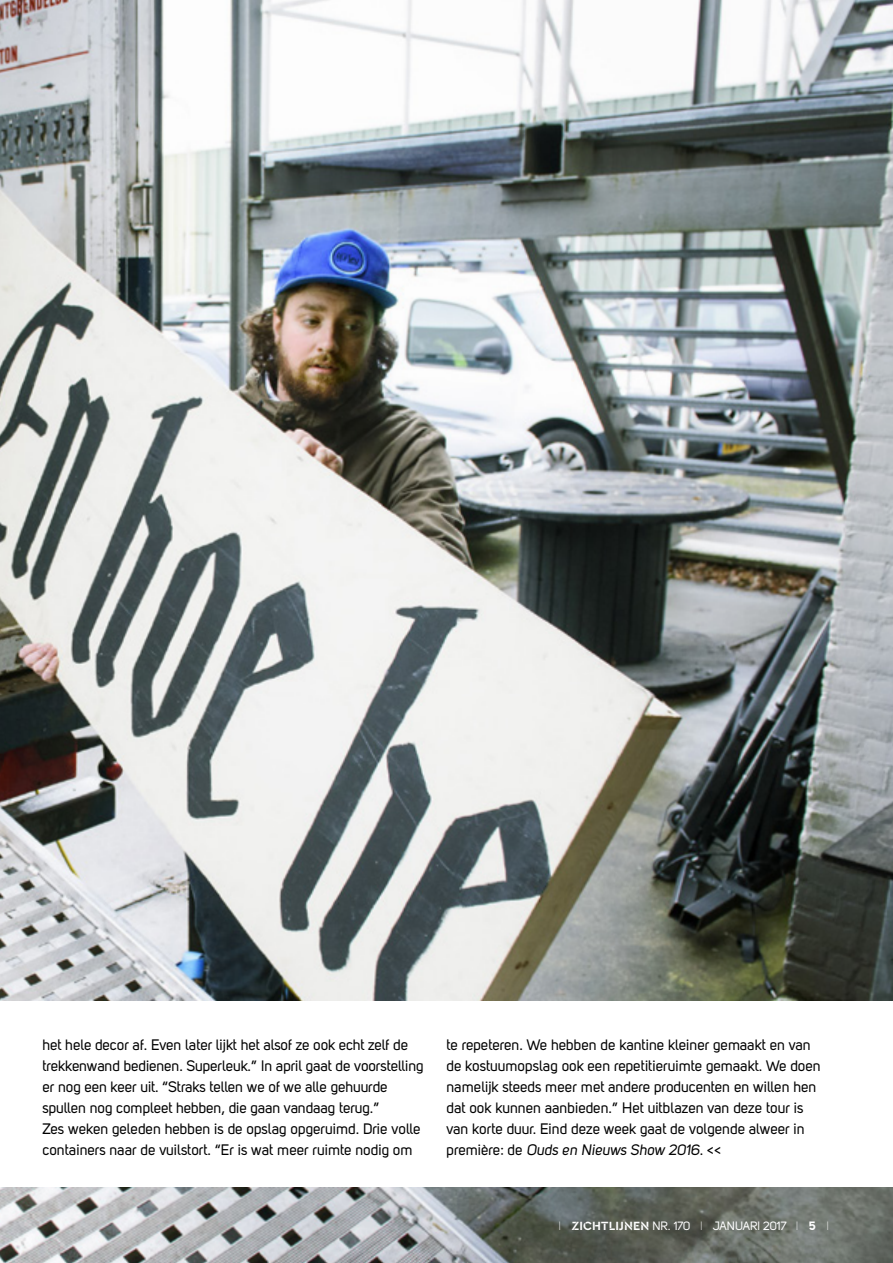
<style>
.page{position:relative;width:893px;height:1263px;background:#fff}
.page>*{position:absolute;margin:0;border:0;box-sizing:border-box;transform-origin:0 0}
.t1{font:15px/21px "Uni Sans Regular";letter-spacing:-.005em;color:#000}
.t2{font:15px "Uni Sans Regular Italic";letter-spacing:-.005em;color:#000}
.t3{font:12px "Uni Sans Regular";letter-spacing:-.005em;color:#fff}
.s1{font-family:"Uni Sans Regular"}
.s2{font-family:"Uni Sans Light"}
.s3{font-family:"Cera Stencil PRO";font-weight:700;font-size:12.45px}
.s4{font-family:"Uni Sans Bold"}
</style>
<div class="page">
<img style="left:0;top:0;width:893px;height:1263px">
<div style="left:0;top:1001px;width:893px;height:185px;background:#fff"></div>
<p class="t1" style="left:43px;top:1034px;width:383px">het hele decor af. Even later lijkt het alsof ze ook echt zelf de trekkenwand bedienen. Superleuk.” In april gaat de voorstelling er nog een keer uit. “Straks tellen we of we alle gehuurde spullen nog compleet hebben, die gaan vandaag terug.”<br>Zes weken geleden hebben is de opslag opgeruimd. Drie volle containers naar de vuilstort. “Er is wat meer ruimte nodig om</p>
<p class="t1" style="left:446px;top:1034px;width:376px">te repeteren. We hebben de kantine kleiner gemaakt en van de kostuumopslag ook een repetitieruimte gemaakt. We doen namelijk steeds meer met andere producenten en willen hen dat ook kunnen aanbieden.” Het uitblazen van deze tour is van korte duur. Eind deze week gaat de volgende alweer in</p>
<p class="t2" style="left:446px;top:1141px;width:276px"><span class="s1">première: de</span> Ouds en Nieuws Show 2016<span class="s1">. &lt;&lt;</span></p>
<p class="t3" style="left:559px;top:1219px;width:272px"><span class="s2">I</span> <span class="s3">ZICHTLIJNEN</span> NR. 170 <span class="s2">I</span> JANUARI 2017 <span class="s2">I</span> <span class="s4">5</span> <span class="s2">I</span></p>
</div>
